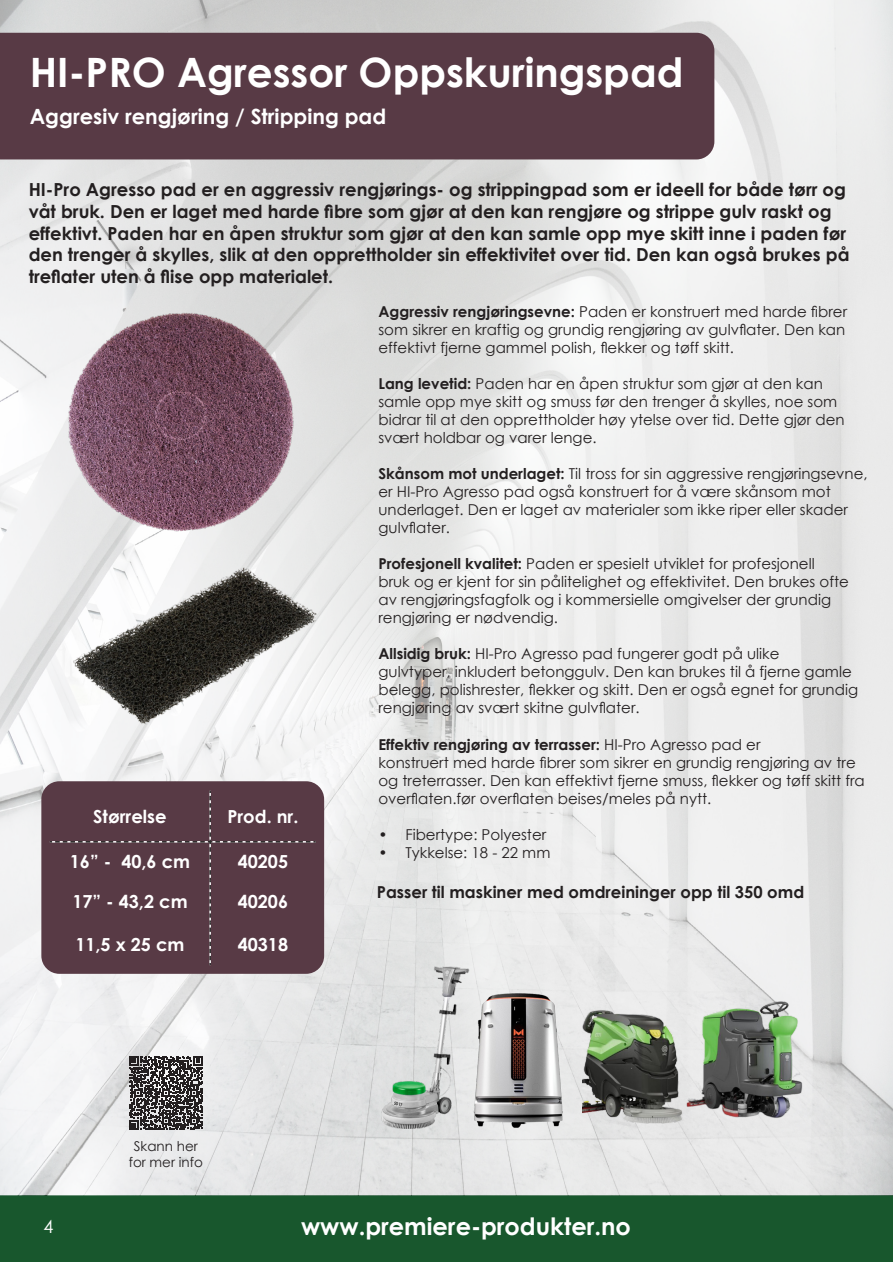
<style>
.page{position:relative;width:893px;height:1263px;background:#fff}
.page>*{position:absolute;margin:0;border:0;box-sizing:border-box;transform-origin:0 0}
.t1{font:700 40.5px "Century Gothic";color:#fff}
.t2{font:700 24px "Century Gothic";color:#fff}
.t3{font:700 21px "Century Gothic";color:#fff}
.t4{font:700 18px/21.6px "Century Gothic";color:#231f20}
.t5{font:700 18px "Century Gothic";color:#fff}
.t6{font:18px "Century Gothic";color:#fff}
.t7{font:700 16.5px "Century Gothic";color:#231f20}
.t8{font:15px/18px "Century Gothic";color:#231f20}
.t9{font:13.5px "Century Gothic";color:#231f20}
.s1{font-weight:700}
</style>
<div class="page">
<div style="left:0;top:1195px;width:893px;height:67px;background:#18572d"></div>
<img style="left:0;top:0;width:893px;height:1195px">
<div style="left:0;top:33px;width:714px;height:126px;background:#583a45"></div>
<div style="left:41px;top:781px;width:283px;height:193px;background:#583a45;border-radius:18px"></div>
<svg style="left:50px;top:791px;width:266px;height:174px"></svg>
<svg style="left:129px;top:1056px;width:74px;height:74px;background:#5d5a5b"></svg>
<img style="left:43px;top:291px;width:275px;height:256px">
<img style="left:72px;top:490px;width:246px;height:256px">
<img style="left:368px;top:967px;width:114px;height:162px">
<img style="left:460px;top:981px;width:113px;height:157px">
<img style="left:583px;top:914px;width:157px;height:224px">
<img style="left:677px;top:940px;width:179px;height:249px">
<p class="t1" style="left:30px;top:42px;width:655px">HI-PRO Agressor Oppskuringspad</p>
<p class="t3" style="left:30px;top:101px;width:358px">Aggresiv rengjøring / Stripping pad</p>
<p class="t4" style="left:29px;top:178px;width:822px">HI-Pro Agresso pad er en aggressiv rengjørings- og strippingpad som er ideell for både tørr og våt bruk. Den er laget med harde fibre som gjør at den kan rengjøre og strippe gulv raskt og effektivt. Paden har en åpen struktur som gjør at den kan samle opp mye skitt inne i paden før den trenger å skylles, slik at den opprettholder sin effektivitet over tid. Den kan også brukes på treflater uten å flise opp materialet.</p>
<p class="t5" style="left:93px;top:803px;width:75px">Størrelse</p>
<p class="t5" style="left:227px;top:803px;width:72px">Prod. nr.</p>
<p class="t5" style="left:70px;top:847px;width:122px">16” - 40,6 cm</p>
<p class="t5" style="left:238px;top:847px;width:52px">40205</p>
<p class="t5" style="left:72px;top:888px;width:117px">17” - 43,2 cm</p>
<p class="t5" style="left:238px;top:888px;width:52px">40206</p>
<p class="t5" style="left:75px;top:930px;width:111px">11,5 x 25 cm</p>
<p class="t5" style="left:238px;top:930px;width:52px">40318</p>
<p class="t9" style="left:134px;top:1136px;width:66px">Skann her</p>
<p class="t9" style="left:129px;top:1153px;width:76px">for mer info</p>
<p class="t8" style="left:378px;top:303px;width:470px"><span class="s1">Aggressiv rengjøringsevne:</span> Paden er konstruert med harde fibrer som sikrer en kraftig og grundig rengjøring av gulvflater. Den kan effektivt fjerne gammel polish, flekker og tøff skitt.</p>
<p class="t8" style="left:378px;top:375px;width:468px"><span class="s1">Lang levetid:</span> Paden har en åpen struktur som gjør at den kan samle opp mye skitt og smuss før den trenger å skylles, noe som bidrar til at den opprettholder høy ytelse over tid. Dette gjør den svært holdbar og varer lenge.</p>
<p class="t8" style="left:378px;top:465px;width:491px"><span class="s1">Skånsom mot underlaget:</span> Til tross for sin aggressive rengjøringsevne, er HI-Pro Agresso pad også konstruert for å være skånsom mot underlaget. Den er laget av materialer som ikke riper eller skader gulvflater.</p>
<p class="t8" style="left:378px;top:555px;width:472px"><span class="s1">Profesjonell kvalitet:</span> Paden er spesielt utviklet for profesjonell bruk og er kjent for sin pålitelighet og effektivitet. Den brukes ofte av rengjøringsfagfolk og i kommersielle omgivelser der grundig rengjøring er nødvendig.</p>
<p class="t8" style="left:378px;top:645px;width:481px"><span class="s1">Allsidig bruk:</span> HI-Pro Agresso pad fungerer godt på ulike<br>gulvtyper, inkludert betonggulv. Den kan brukes til å fjerne gamle belegg, polishrester, flekker og skitt. Den er også egnet for grundig rengjøring av svært skitne gulvflater.</p>
<p class="t8" style="left:378px;top:735px;width:488px"><span class="s1">Effektiv rengjøring av terrasser:</span> HI-Pro Agresso pad er<br>konstruert med harde fibrer som sikrer en grundig rengjøring av tre og treterrasser. Den kan effektivt fjerne smuss, flekker og tøff skitt fra overflaten.før overflaten beises/meles på nytt.</p>
<p class="t8" style="left:378px;top:825px;width:169px">• Fibertype: Polyester</p>
<p class="t8" style="left:378px;top:843px;width:173px">• Tykkelse: 18 - 22 mm</p>
<p class="t7" style="left:377px;top:879px;width:429px">Passer til maskiner med omdreininger opp til 350 omd</p>
<p class="t6" style="left:43px;top:1214px;width:11px">4</p>
<h2 class="t2" style="left:301px;top:1208px;width:331px">www.premiere-produkter.no</h2>
</div>
